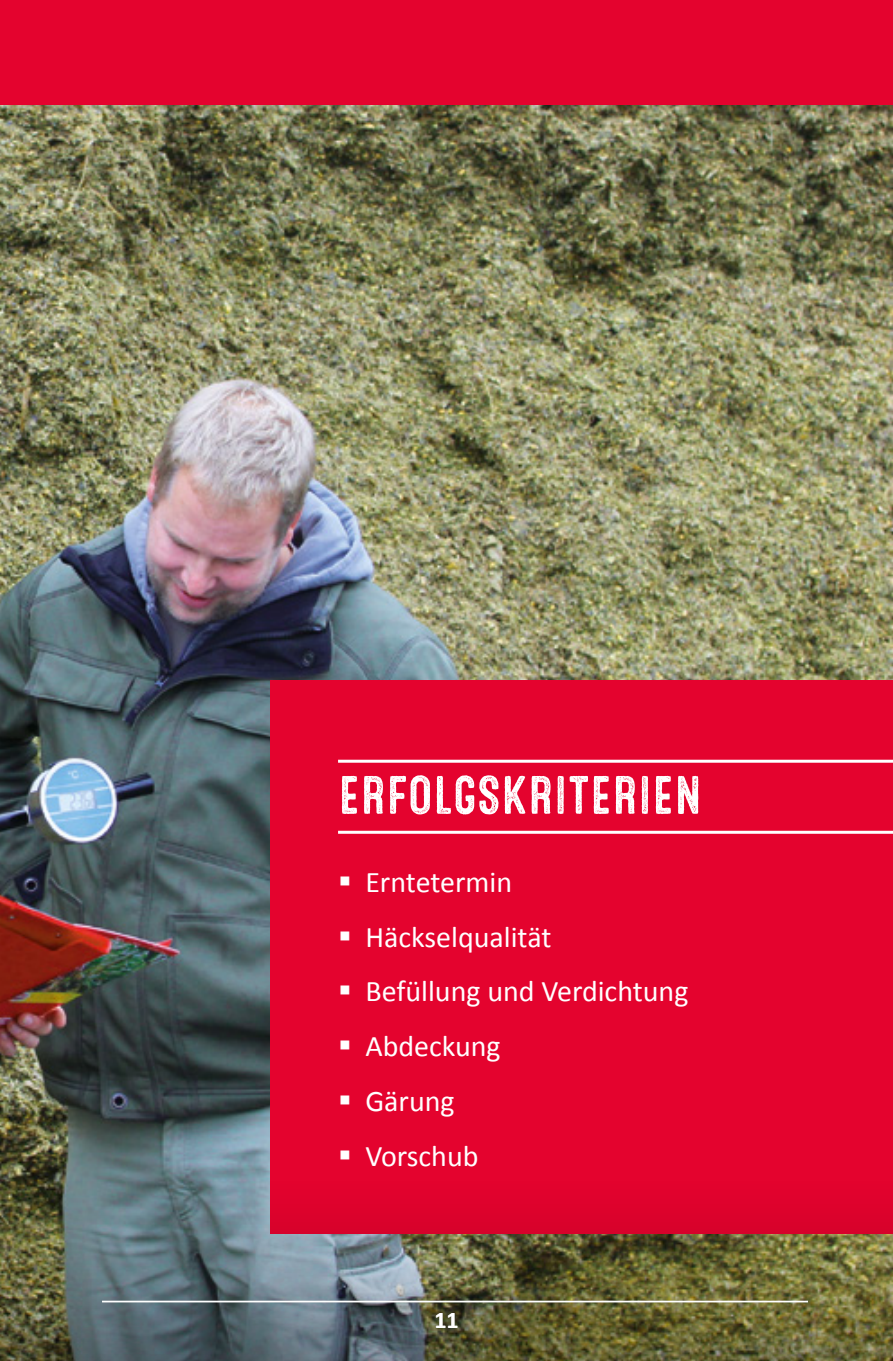
<style>
.page{position:relative;width:893px;height:1361px;background:#fff}
.page>*{position:absolute;margin:0;border:0;box-sizing:border-box;transform-origin:0 0}
.t1{font:54px "Microbrew Three";color:#fff}
.t2{font:30px "Calibri";color:#fff}
.t3{font:700 24px "Calibri";color:#fff}
</style>
<div class="page">
<img style="left:0;top:105px;width:893px;height:1069px">
<div style="left:270px;top:680px;width:623px;height:553px;background:#e4032e"></div>
<hr style="left:338px;top:760px;width:555px;height:3px;background:#fff">
<hr style="left:338px;top:831px;width:555px;height:3px;background:#fff">
<img style="left:0;top:1174px;width:893px;height:187px">
<hr style="left:102px;top:1300px;width:706px;height:2px;background:#fff">
<div style="left:0;top:0;width:893px;height:105px;background:#e4032e"></div>
<h1 class="t1" style="left:338px;top:764px;width:366px">ERFOLGSKRITERIEN</h1>
<p class="t2" style="left:338px;top:863px;width:176px">▪ Erntetermin</p>
<p class="t2" style="left:338px;top:917px;width:215px">▪ Häckselqualität</p>
<p class="t2" style="left:338px;top:972px;width:352px">▪ Befüllung und Verdichtung</p>
<p class="t2" style="left:338px;top:1027px;width:164px">▪ Abdeckung</p>
<p class="t2" style="left:338px;top:1082px;width:118px">▪ Gärung</p>
<p class="t2" style="left:338px;top:1136px;width:142px">▪ Vorschub</p>
<p class="t3" style="left:434px;top:1305px;width:26px">11</p>
</div>
